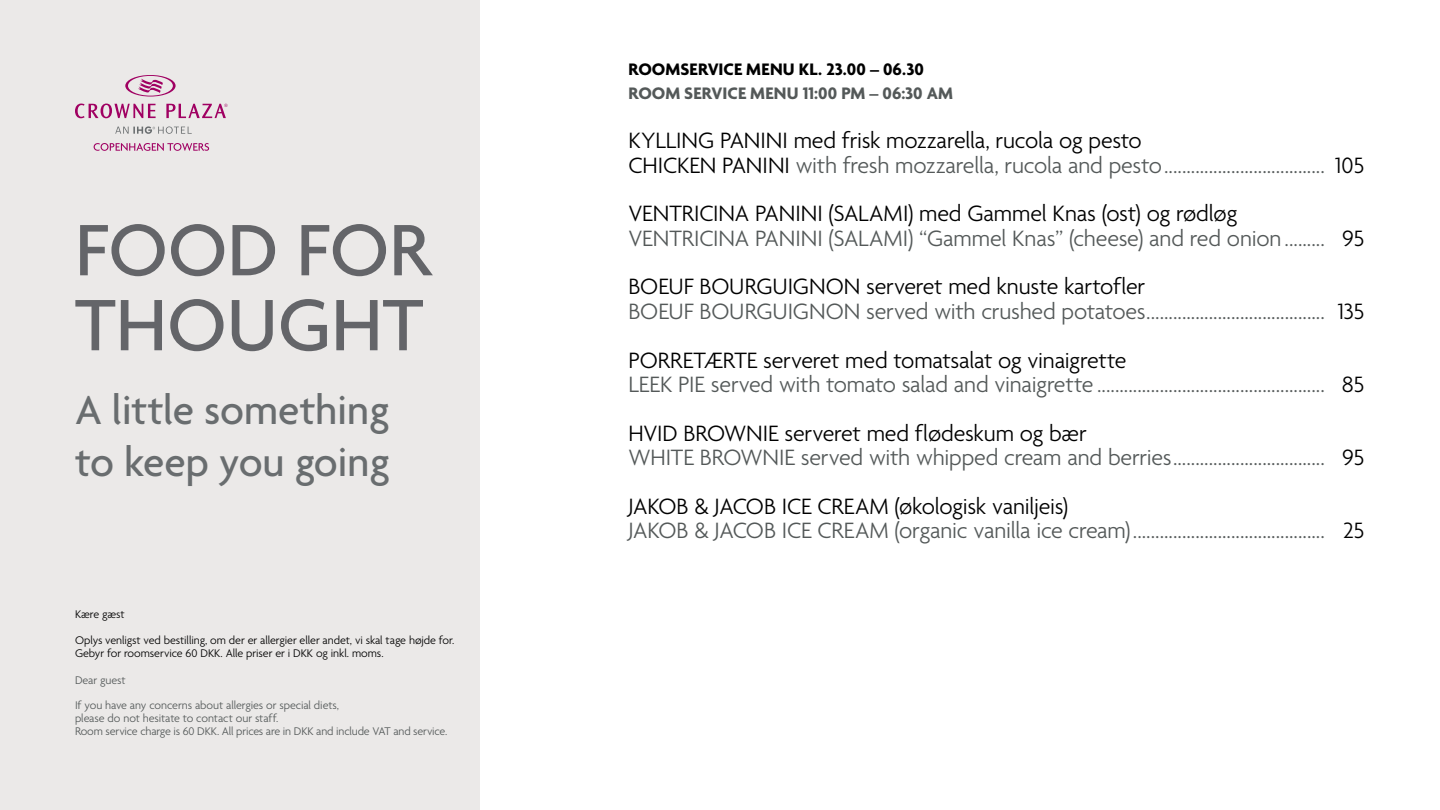
<style>
.page{position:relative;width:1440px;height:810px;background:#fff}
.page>*{position:absolute;margin:0;border:0;box-sizing:border-box;transform-origin:0 0}
.t1{font:500 78.75px/75px "Agenda";color:#646569}
.t2{font:500 43.5px/52.2px "Agenda";color:#696d6f}
.t3{font:300 24px/24.4px "Agenda";letter-spacing:-.01em;color:#545959}
.t4{font:700 18px "Agenda";color:#545959}
.t5{font:700 18px "Agenda";color:#000}
.t6{font:300 12px/25.5px "Agenda";letter-spacing:-.01em;color:#545959}
.t7{font:300 12px/25.5px "Agenda";letter-spacing:-.005em;color:#000}
.s1{color:#000}
</style>
<div class="page">
<div style="left:0;top:0;width:480px;height:810px;background:#ebe9e8"></div>
<svg style="left:94px;top:143px;width:115px;height:8px"></svg>
<svg style="left:115px;top:126px;width:77px;height:8px"></svg>
<svg style="left:125px;top:75px;width:51px;height:22px"></svg>
<svg style="left:75px;top:104px;width:81px;height:14px"></svg>
<svg style="left:166px;top:104px;width:62px;height:14px"></svg>
<h1 class="t1" style="left:75px;top:217px;width:357px">FOOD FOR<br>THOUGHT</h1>
<h2 class="t2" style="left:75px;top:386px;width:316px">A little something to keep you going</h2>
<p class="t7" style="left:75px;top:603px;width:381px">Kære gæst<br>Oplys venligst ved bestilling, om der er allergier eller andet, vi skal tage højde for.</p>
<p class="t7" style="left:75px;top:641px;width:310px">Gebyr for roomservice 60 DKK. Alle priser er i DKK og inkl. moms.</p>
<p class="t6" style="left:75px;top:668px;width:266px">Dear guest<br>If you have any concerns about allergies or special diets,</p>
<p class="t6" style="left:75px;top:713px;width:374px;line-height:12.8px">please do not hesitate to contact our staff.<br>Room service charge is 60 DKK. All prices are in DKK and include VAT and service.</p>
<p class="t5" style="left:628px;top:60px;width:297px">ROOMSERVICE MENU KL. 23.00 – 06.30</p>
<p class="t4" style="left:628px;top:84px;width:326px">ROOM SERVICE MENU 11:00 PM – 06:30 AM</p>
<p class="t3" style="left:628px;top:130px;width:737px"><span class="s1">KYLLING PANINI med frisk mozzarella, rucola og pesto<br>CHICKEN PANINI</span> with fresh mozzarella, rucola and pesto.................................... <span class="s1">105</span></p>
<p class="t3" style="left:628px;top:203px;width:737px"><span class="s1">VENTRICINA PANINI (SALAMI) med Gammel Knas (ost) og rødløg<br></span>VENTRICINA PANINI (SALAMI) “Gammel Knas” (cheese) and red onion ......... <span class="s1">95</span></p>
<p class="t3" style="left:628px;top:276px;width:737px"><span class="s1">BOEUF BOURGUIGNON serveret med knuste kartofler<br></span>BOEUF BOURGUIGNON served with crushed potatoes........................................ <span class="s1">135</span></p>
<p class="t3" style="left:628px;top:349px;width:737px"><span class="s1">PORRETÆRTE serveret med tomatsalat og vinaigrette<br></span>LEEK PIE served with tomato salad and vinaigrette ................................................... <span class="s1">85</span></p>
<p class="t3" style="left:628px;top:422px;width:737px"><span class="s1">HVID BROWNIE serveret med flødeskum og bær<br></span>WHITE BROWNIE served with whipped cream and berries.................................. <span class="s1">95</span></p>
<p class="t3" style="left:628px;top:495px;width:737px"><span class="s1">JAKOB &amp; JACOB ICE CREAM (økologisk vaniljeis)<br></span>JAKOB &amp; JACOB ICE CREAM (organic vanilla ice cream)........................................... <span class="s1">25</span></p>
</div>
